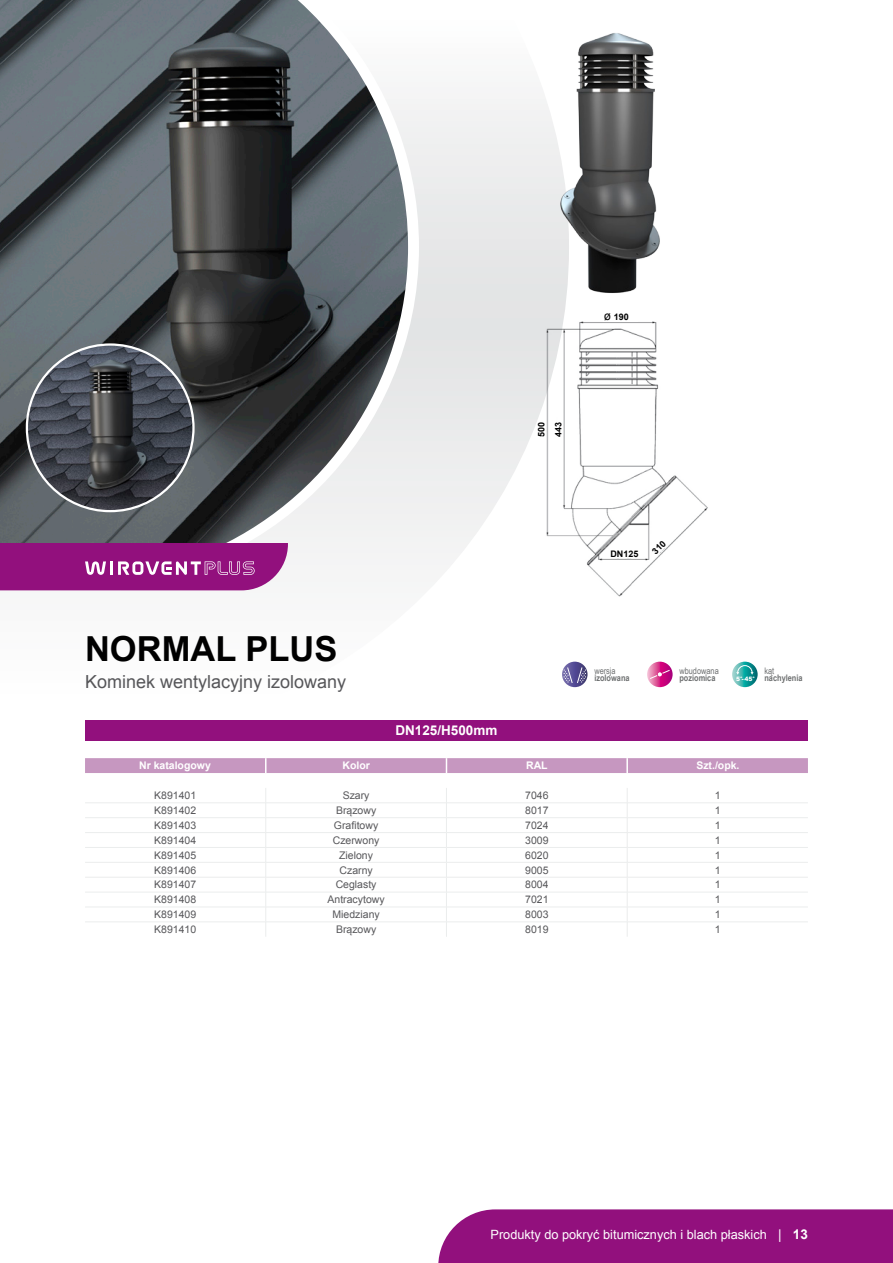
<style>
.page{position:relative;width:893px;height:1263px;background:#fff}
.page>*{position:absolute;margin:0;border:0;box-sizing:border-box;transform-origin:0 0}
.t1{font:700 34.5px "Arial";color:#000}
.t2{font:18px "Arial";color:#57575a}
.t3{font:700 13.5px "Arial";color:#fff}
.t4{font:12.75px "Arial";color:#fff}
.t5{font:10.5px "Arial";color:#57575a}
.t6{font:700 10.5px "Arial";color:#fff}
.t7{font:700 9px/7.5px "Arial Narrow";color:#6f7172;text-align:center}
.t8{font:9px "Arial Narrow";color:#6f7172}
.t9{font:700 9px/17px "Arial";color:#000}
.s1{font-weight:400;font-size:12px}
.s2{font-weight:400}
.s3{font-family:"Arial";font-weight:900;font-size:6px;color:#fff}
.s4{font-size:13.5px}
.s5{font-weight:700;font-size:13.5px}
</style>
<div class="page">
<svg style="left:0;top:99px;width:569px;height:587px"></svg>
<img style="left:0;top:0;width:408px;height:552px">
<div style="left:85px;top:720px;width:723px;height:21px;background:#92107d"></div>
<svg style="left:85px;top:758px;width:723px;height:15px;background:#c698c0"></svg>
<hr style="left:85px;top:802px;width:181px;height:1px;background:#ebeded">
<hr style="left:266px;top:802px;width:180px;height:1px;background:#ebeded">
<hr style="left:446px;top:802px;width:181px;height:1px;background:#ebeded">
<hr style="left:627px;top:802px;width:181px;height:1px;background:#ebeded">
<hr style="left:85px;top:817px;width:181px;height:1px;background:#ebeded">
<hr style="left:266px;top:817px;width:180px;height:1px;background:#ebeded">
<hr style="left:446px;top:817px;width:181px;height:1px;background:#ebeded">
<hr style="left:627px;top:817px;width:181px;height:1px;background:#ebeded">
<hr style="left:85px;top:832px;width:181px;height:1px;background:#ebeded">
<hr style="left:266px;top:832px;width:180px;height:1px;background:#ebeded">
<hr style="left:446px;top:832px;width:181px;height:1px;background:#ebeded">
<hr style="left:627px;top:832px;width:181px;height:1px;background:#ebeded">
<hr style="left:85px;top:847px;width:181px;height:1px;background:#ebeded">
<hr style="left:266px;top:847px;width:180px;height:1px;background:#ebeded">
<hr style="left:446px;top:847px;width:181px;height:1px;background:#ebeded">
<hr style="left:627px;top:847px;width:181px;height:1px;background:#ebeded">
<hr style="left:85px;top:862px;width:181px;height:1px;background:#ebeded">
<hr style="left:266px;top:862px;width:180px;height:1px;background:#ebeded">
<hr style="left:446px;top:862px;width:181px;height:1px;background:#ebeded">
<hr style="left:627px;top:862px;width:181px;height:1px;background:#ebeded">
<hr style="left:85px;top:877px;width:181px;height:1px;background:#ebeded">
<hr style="left:266px;top:877px;width:180px;height:1px;background:#ebeded">
<hr style="left:446px;top:877px;width:181px;height:1px;background:#ebeded">
<hr style="left:627px;top:877px;width:181px;height:1px;background:#ebeded">
<hr style="left:85px;top:892px;width:181px;height:1px;background:#ebeded">
<hr style="left:266px;top:892px;width:180px;height:1px;background:#ebeded">
<hr style="left:446px;top:892px;width:181px;height:1px;background:#ebeded">
<hr style="left:627px;top:892px;width:181px;height:1px;background:#ebeded">
<hr style="left:85px;top:907px;width:181px;height:1px;background:#ebeded">
<hr style="left:266px;top:907px;width:180px;height:1px;background:#ebeded">
<hr style="left:446px;top:907px;width:181px;height:1px;background:#ebeded">
<hr style="left:627px;top:907px;width:181px;height:1px;background:#ebeded">
<svg style="left:265px;top:788px;width:1px;height:149px"></svg>
<svg style="left:446px;top:788px;width:1px;height:149px"></svg>
<svg style="left:627px;top:788px;width:1px;height:149px"></svg>
<hr style="left:85px;top:922px;width:181px;height:1px;background:#ebeded">
<hr style="left:266px;top:922px;width:180px;height:1px;background:#ebeded">
<hr style="left:446px;top:922px;width:181px;height:1px;background:#ebeded">
<hr style="left:627px;top:922px;width:181px;height:1px;background:#ebeded">
<img style="left:27px;top:344px;width:166px;height:167px;border-radius:83px">
<svg style="left:647px;top:662px;width:26px;height:25px"></svg>
<svg style="left:649px;top:669px;width:22px;height:11px"></svg>
<svg style="left:562px;top:662px;width:26px;height:25px"></svg>
<svg style="left:564px;top:666px;width:22px;height:18px"></svg>
<svg style="left:732px;top:662px;width:26px;height:25px"></svg>
<svg style="left:736px;top:665px;width:17px;height:10px"></svg>
<img style="left:508px;top:33px;width:152px;height:293px">
<div style="left:438px;top:1209px;width:455px;height:54px;background:#92107d"></div>
<img style="left:522px;top:310px;width:186px;height:291px">
<svg style="left:0;top:544px;width:288px;height:46px;background:#9c2789"></svg>
<div style="left:604px;top:312px;width:34px;height:10px;background:#fff"></div>
<div style="left:610px;top:550px;width:33px;height:8px;background:#fff"></div>
<svg style="left:651px;top:530px;width:26px;height:26px"></svg>
<h1 class="t1" style="left:85px;top:626px;width:254px">NORMAL PLUS</h1>
<h2 class="t2" style="left:85px;top:669px;width:263px">Kominek wentylacyjny izolowany</h2>
<p class="t9" style="left:533px;top:437px;width:17px;rotate:-90deg">500<br>443</p>
<p class="t9" style="left:604px;top:309px;width:26px"><span class="s1">ø</span> 190</p>
<p class="t3" style="left:395px;top:722px;width:104px">DN125/H500mm</p>
<p class="t9" style="left:610px;top:545px;width:30px">DN125</p>
<p class="t8" style="left:594px;top:664px;width:23px">wersja</p>
<p class="t7" style="left:594px;top:674px;width:37px">izolowana</p>
<p class="t8" style="left:679px;top:664px;width:41px">wbudowana</p>
<p class="t7" style="left:679px;top:674px;width:38px">poziomica</p>
<p class="t7" style="left:736px;top:666px;width:68px"><span class="s2">kąt<br></span><span class="s3">5°-45°</span> nachylenia</p>
<p class="t6" style="left:139px;top:759px;width:73px">Nr katalogowy</p>
<p class="t6" style="left:342px;top:759px;width:29px">Kolor</p>
<p class="t6" style="left:526px;top:759px;width:23px">RAL</p>
<p class="t6" style="left:696px;top:759px;width:45px">Szt./opk.</p>
<p class="t5" style="left:154px;top:788px;width:44px">K891401</p>
<p class="t5" style="left:343px;top:788px;width:28px">Szary</p>
<p class="t5" style="left:525px;top:788px;width:25px">7046</p>
<p class="t5" style="left:715px;top:788px;width:7px">1</p>
<p class="t5" style="left:154px;top:803px;width:44px">K891402</p>
<p class="t5" style="left:336px;top:803px;width:42px">Brązowy</p>
<p class="t5" style="left:525px;top:803px;width:25px">8017</p>
<p class="t5" style="left:715px;top:803px;width:7px">1</p>
<p class="t5" style="left:154px;top:818px;width:44px">K891403</p>
<p class="t5" style="left:334px;top:818px;width:46px">Grafitowy</p>
<p class="t5" style="left:525px;top:818px;width:25px">7024</p>
<p class="t5" style="left:715px;top:818px;width:7px">1</p>
<p class="t5" style="left:154px;top:833px;width:44px">K891404</p>
<p class="t5" style="left:333px;top:833px;width:48px">Czerwony</p>
<p class="t5" style="left:525px;top:833px;width:25px">3009</p>
<p class="t5" style="left:715px;top:833px;width:7px">1</p>
<p class="t5" style="left:154px;top:848px;width:44px">K891405</p>
<p class="t5" style="left:339px;top:848px;width:35px">Zielony</p>
<p class="t5" style="left:525px;top:848px;width:25px">6020</p>
<p class="t5" style="left:715px;top:848px;width:7px">1</p>
<p class="t5" style="left:154px;top:863px;width:44px">K891406</p>
<p class="t5" style="left:339px;top:863px;width:35px">Czarny</p>
<p class="t5" style="left:525px;top:863px;width:25px">9005</p>
<p class="t5" style="left:715px;top:863px;width:7px">1</p>
<p class="t5" style="left:154px;top:878px;width:44px">K891407</p>
<p class="t5" style="left:336px;top:878px;width:42px">Ceglasty</p>
<p class="t5" style="left:525px;top:878px;width:25px">8004</p>
<p class="t5" style="left:715px;top:878px;width:7px">1</p>
<p class="t5" style="left:154px;top:893px;width:44px">K891408</p>
<p class="t5" style="left:328px;top:893px;width:59px">Antracytowy</p>
<p class="t5" style="left:525px;top:893px;width:25px">7021</p>
<p class="t5" style="left:715px;top:893px;width:7px">1</p>
<p class="t5" style="left:154px;top:908px;width:44px">K891409</p>
<p class="t5" style="left:332px;top:908px;width:49px">Miedziany</p>
<p class="t5" style="left:525px;top:908px;width:25px">8003</p>
<p class="t5" style="left:715px;top:908px;width:7px">1</p>
<p class="t5" style="left:154px;top:923px;width:44px">K891410</p>
<p class="t5" style="left:336px;top:923px;width:42px">Brązowy</p>
<p class="t5" style="left:525px;top:923px;width:25px">8019</p>
<p class="t5" style="left:715px;top:923px;width:7px">1</p>
<p class="t4" style="left:490px;top:1226px;width:319px">Produkty do pokryć bitumicznych i blach płaskich <span class="s4">|</span> <span class="s5">13</span></p>
</div>
